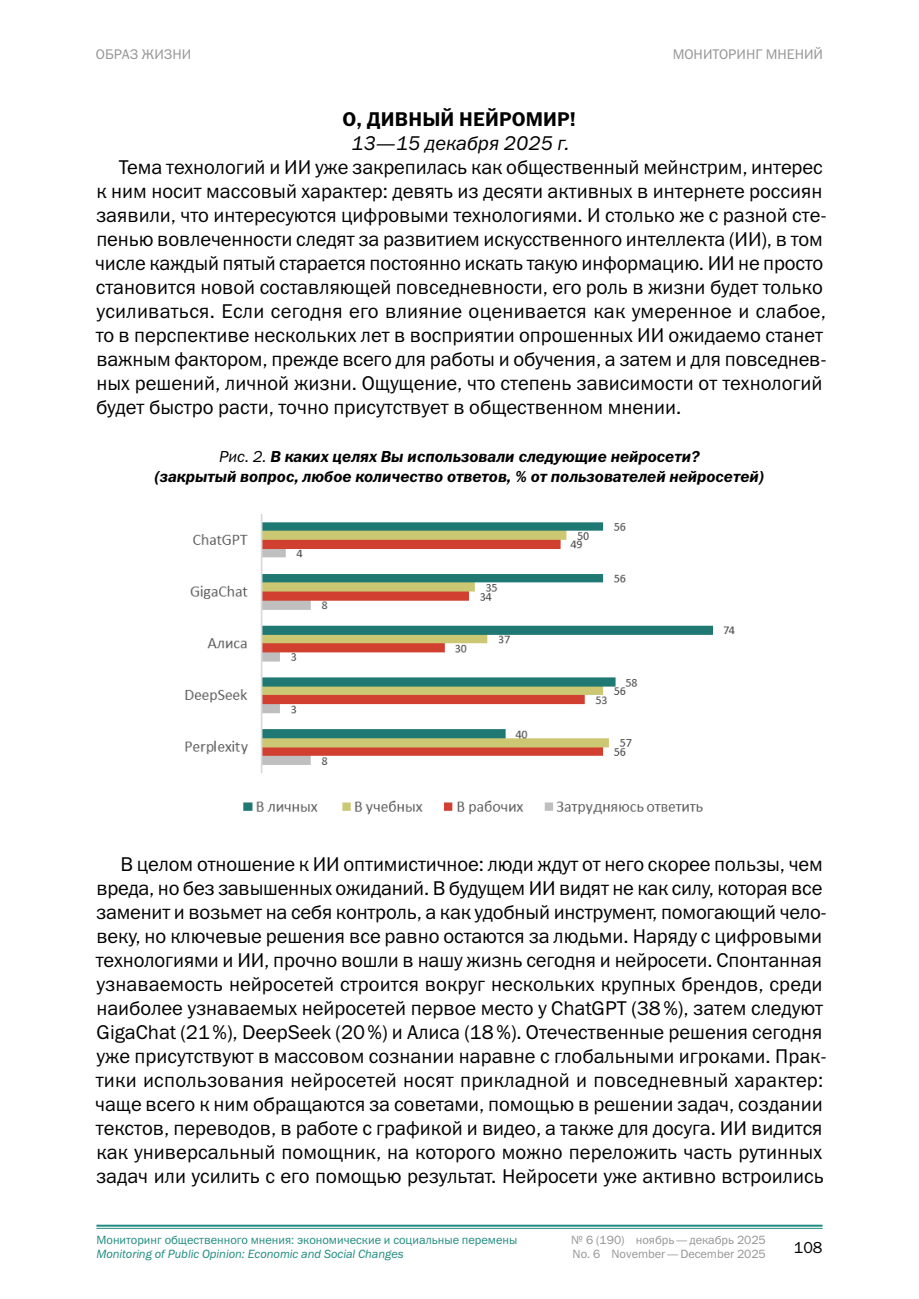
<style>
.page{position:relative;width:919px;height:1299px;background:#fff}
.page>*{position:absolute;margin:0;border:0;box-sizing:border-box;transform-origin:0 0}
.GENERAL_TEXT{font:20px/24px "Franklin Gothic ITC";color:#000}
.Digest_-_Article_dat{font:italic 20px "Franklin Gothic ITC";color:#000}
.Digest_-_Article_tit{font:600 20px "Franklin Gothic ITC";letter-spacing:.01em;color:#000}
.Picture_number_and_t{font:italic 600 16px/19.2px "Franklin Gothic ITC";color:#000;text-align:center}
.t1{font:16px "Franklin Gothic ITC";color:#000}
.t2{font:14px "Franklin Gothic ITC";color:#959595}
.t3{font:12px "Franklin Gothic ITC";color:#208b7f}
.t4{font:12px "Franklin Gothic ITC";color:#959595}
.t5{font:italic 12px "Franklin Gothic ITC";color:#208b7f}
.s1{font-weight:400}
</style>
<div class="page">
<hr style="left:96px;top:1224px;width:726px;height:2px;background:#208b7f">
<hr style="left:96px;top:1227px;width:726px;height:1px;background:#208b7f">
<img style="left:185px;top:514px;width:550px;height:301px">
<p class="t2" style="left:96px;top:46px;width:97px">ОБРАЗ ЖИЗНИ</p>
<p class="t2" style="left:672px;top:46px;width:152px">МОНИТОРИНГ МНЕНИЙ</p>
<p class="Digest_-_Article_tit" style="left:342px;top:107px;width:235px">О, ДИВНЫЙ НЕЙРОМИР!</p>
<p class="Digest_-_Article_dat" style="left:351px;top:132px;width:220px">13—15 декабря 2025 г.</p>
<p class="GENERAL_TEXT" style="left:95px;top:155px;width:733px;text-indent:24px">Тема технологий и ИИ уже закрепилась как общественный мейнстрим, интерес к ним носит массовый характер: девять из десяти активных в интернете россиян заявили, что интересуются цифровыми технологиями. И столько же с разной сте‑ пенью вовлеченности следят за развитием искусственного интеллекта (ИИ), в том числе каждый пятый старается постоянно искать такую информацию. ИИ не просто становится новой составляющей повседневности, его роль в жизни будет только усиливаться. Если сегодня его влияние оценивается как умеренное и слабое, то в перспективе нескольких лет в восприятии опрошенных ИИ ожидаемо станет важным фактором, прежде всего для работы и обучения, а затем и для повседнев‑ ных решений, личной жизни. Ощущение, что степень зависимости от технологий будет быстро расти, точно присутствует в общественном мнении.</p>
<p class="Picture_number_and_t" style="left:154px;top:448px;width:611px"><span class="s1">Рис. 2.</span> В каких целях Вы использовали следующие нейросети?<br>(закрытый вопрос, любое количество ответов, % от пользователей нейросетей)</p>
<p class="GENERAL_TEXT" style="left:95px;top:851px;width:733px;text-indent:25px">В целом отношение к ИИ оптимистичное: люди ждут от него скорее пользы, чем вреда, но без завышенных ожиданий. В будущем ИИ видят не как силу, которая все заменит и возьмет на себя контроль, а как удобный инструмент, помогающий чело‑ веку, но ключевые решения все равно остаются за людьми. Наряду с цифровыми технологиями и ИИ, прочно вошли в нашу жизнь сегодня и нейросети. Спонтанная узнаваемость нейросетей строится вокруг нескольких крупных брендов, среди наиболее узнаваемых нейросетей первое место у ChatGPT (38%), затем следуют GigaChat (21%), DeepSeek (20%) и Алиса (18%). Отечественные решения сегодня уже присутствуют в массовом сознании наравне с глобальными игроками. Прак‑ тики использования нейросетей носят прикладной и повседневный характер: чаще всего к ним обращаются за советами, помощью в решении задач, создании текстов, переводов, в работе с графикой и видео, а также для досуга. ИИ видится как универсальный помощник, на которого можно переложить часть рутинных задач или усилить с его помощью результат. Нейросети уже активно встроились</p>
<p class="t3" style="left:96px;top:1232px;width:422px">Мониторинг общественного мнения: экономические и социальные перемены</p>
<p class="t4" style="left:571px;top:1232px;width:196px">№ 6 (190) ноябрь—декабрь 2025</p>
<p class="t5" style="left:96px;top:1247px;width:309px">Monitoring of Public Opinion: Economic and Social Changes</p>
<p class="t4" style="left:572px;top:1246px;width:195px">No. 6 November—December 2025</p>
<p class="t1" style="left:793px;top:1237px;width:30px">108</p>
</div>
